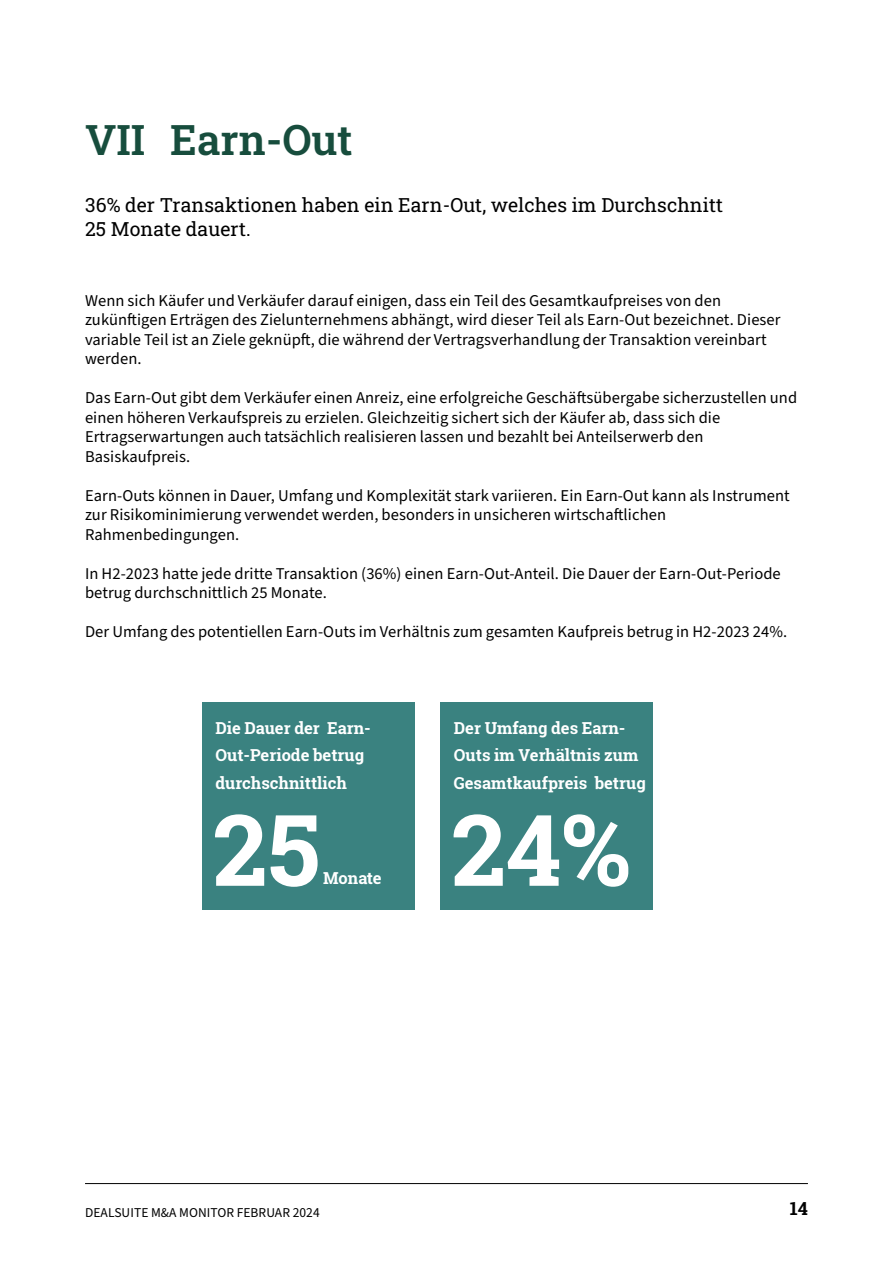
<style>
.page{position:relative;width:893px;height:1263px;background:#fff}
.page>*{position:absolute;margin:0;border:0;box-sizing:border-box;transform-origin:0 0}
.Kader{font:700 99px "Roboto Slab";color:#fff}
.Kop_Helvetica{font:600 42px "Roboto Slab";color:#174d3d}
.Brood{font:19.5px/24px "Roboto Slab";letter-spacing:.005em;color:#000}
.Brood-2{font:700 18px "Roboto Slab";color:#000}
.OB-Brood{font:16.5px/19.5px "Source Sans Pro";letter-spacing:.005em;color:#000}
.Kader-2{font:700 16.5px/27.8px "Roboto Slab";color:#fff}
.Brood-3{font:13.5px "Source Sans Pro";letter-spacing:.005em;color:#000}
</style>
<div class="page">
<hr style="left:85px;top:1183px;width:723px;height:1px;background:#000">
<div style="left:202px;top:702px;width:213px;height:207px;background:#3a8280"></div>
<div style="left:441px;top:702px;width:212px;height:207px;background:#3a8280"></div>
<p class="Kop_Helvetica" style="left:85px;top:111px;width:269px">VII Earn-Out</p>
<p class="Brood" style="left:85px;top:192px;width:640px">36% der Transaktionen haben ein Earn-Out, welches im Durchschnitt<br>25 Monate dauert.</p>
<p class="OB-Brood" style="left:85px;top:291px;width:697px">Wenn sich Käufer und Verkäufer darauf einigen, dass ein Teil des Gesamtkaufpreises von den zukünftigen Erträgen des Zielunternehmens abhängt, wird dieser Teil als Earn-Out bezeichnet. Dieser variable Teil ist an Ziele geknüpft, die während der Vertragsverhandlung der Transaktion vereinbart werden.</p>
<p class="OB-Brood" style="left:85px;top:388px;width:714px">Das Earn-Out gibt dem Verkäufer einen Anreiz, eine erfolgreiche Geschäftsübergabe sicherzustellen und einen höheren Verkaufspreis zu erzielen. Gleichzeitig sichert sich der Käufer ab, dass sich die Ertragserwartungen auch tatsächlich realisieren lassen und bezahlt bei Anteilserwerb den Basiskaufpreis.</p>
<p class="OB-Brood" style="left:85px;top:486px;width:706px">Earn-Outs können in Dauer, Umfang und Komplexität stark variieren. Ein Earn-Out kann als Instrument zur Risikominimierung verwendet werden, besonders in unsicheren wirtschaftlichen<br>Rahmenbedingungen.</p>
<p class="OB-Brood" style="left:85px;top:564px;width:697px">In H2-2023 hatte jede dritte Transaktion (36%) einen Earn-Out-Anteil. Die Dauer der Earn-Out-Periode betrug durchschnittlich 25 Monate.</p>
<p class="OB-Brood" style="left:85px;top:622px;width:704px">Der Umfang des potentiellen Earn-Outs im Verhältnis zum gesamten Kaufpreis betrug in H2-2023 24%.</p>
<p class="Kader-2" style="left:215px;top:713px;width:157px">Die Dauer der Earn-<br>Out-Periode betrug durchschnittlich</p>
<p class="Kader-2" style="left:454px;top:713px;width:173px">Der Umfang des Earn-</p>
<p class="Kader-2" style="left:454px;top:741px;width:193px">Outs im Verhältnis zum<br>Gesamtkaufpreis betrug</p>
<p class="Kader" style="left:213px;top:782px;width:109px">25</p>
<p class="Kader-2" style="left:323px;top:864px;width:60px">Monate</p>
<p class="Kader" style="left:451px;top:782px;width:181px">24%</p>
<p class="Brood-3" style="left:85px;top:1203px;width:236px">DEALSUITE M&amp;A MONITOR FEBRUAR 2024</p>
<p class="Brood-2" style="left:790px;top:1196px;width:20px">14</p>
</div>
